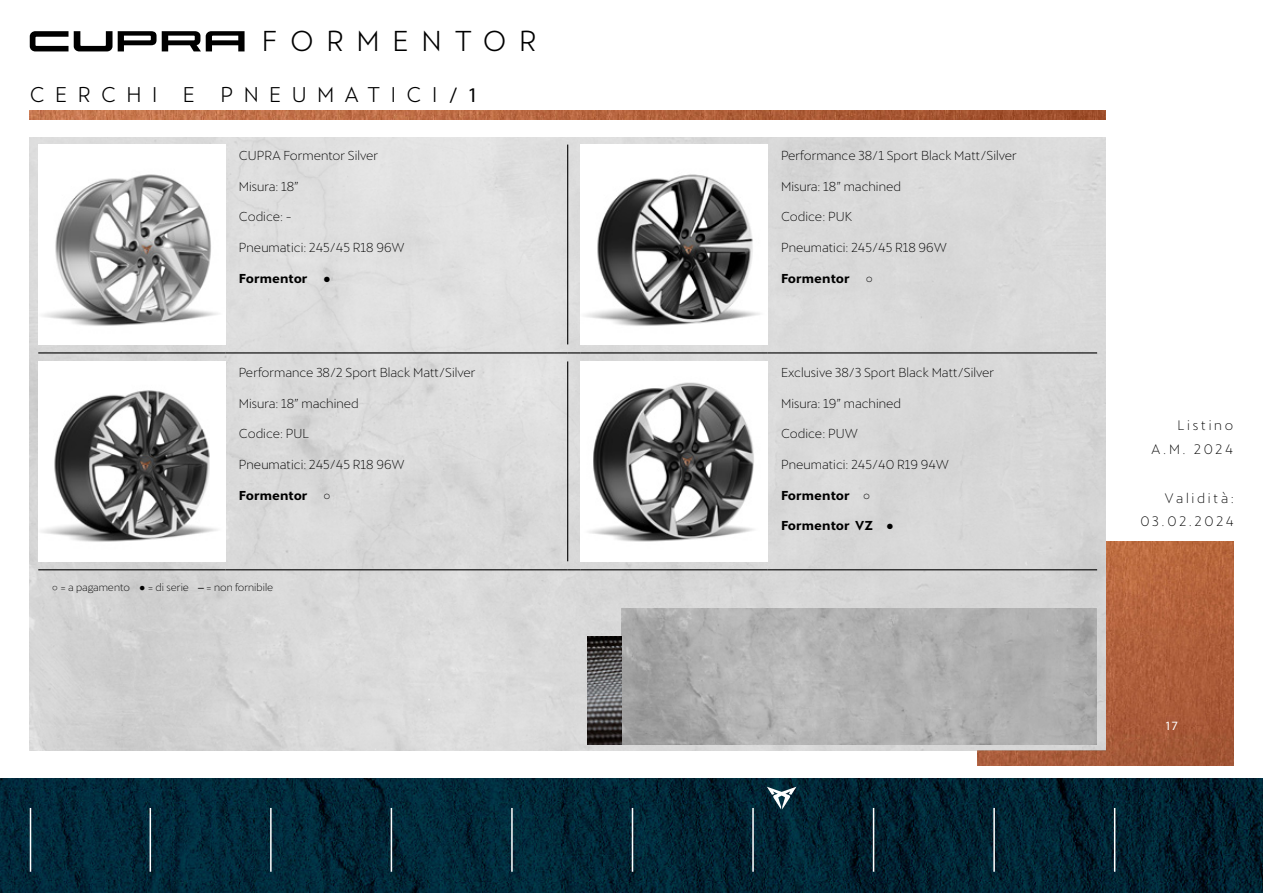
<style>
.page{position:relative;width:1263px;height:893px;background:#fff}
.page>*{position:absolute;margin:0;border:0;box-sizing:border-box;transform-origin:0 0}
.t1{font:28.35px "Cupra";letter-spacing:.45em;color:#000}
.t2{font:21px "Cupra";letter-spacing:.5em;color:#000}
.t3{font:300 13.5px/24px "Cupra";letter-spacing:.2em;color:#000;text-align:right}
.t4{font:300 12.75px "Cupra";color:#000}
.t5{font:700 12.75px "Cupra";color:#000}
.t6{font:12.75px "Myriad Pro";color:#fff}
.t7{font:300 10.5px "Cupra";color:#000}
.s1{font-family:"Myriad Pro"}
.s2{font-family:"Arial";font-weight:400}
</style>
<div class="page">
<img style="left:977px;top:542px;width:256px;height:223px">
<img style="left:30px;top:111px;width:1076px;height:8px">
<img style="left:30px;top:138px;width:1076px;height:612px">
<img style="left:622px;top:608px;width:474px;height:136px">
<img style="left:587px;top:636px;width:35px;height:108px">
<img style="left:0;top:778px;width:1263px;height:115px">
<hr style="left:30px;top:808px;width:1px;height:64px;background:#fff">
<hr style="left:150px;top:808px;width:1px;height:64px;background:#fff">
<hr style="left:270px;top:808px;width:2px;height:64px;background:#fff">
<hr style="left:391px;top:808px;width:1px;height:64px;background:#fff">
<hr style="left:511px;top:808px;width:2px;height:64px;background:#fff">
<hr style="left:632px;top:808px;width:1px;height:64px;background:#fff">
<hr style="left:752px;top:808px;width:2px;height:64px;background:#fff">
<hr style="left:873px;top:808px;width:1px;height:64px;background:#fff">
<hr style="left:993px;top:808px;width:2px;height:64px;background:#fff">
<hr style="left:1114px;top:808px;width:1px;height:64px;background:#fff">
<svg style="left:767px;top:787px;width:29px;height:22px"></svg>
<svg style="left:30px;top:31px;width:215px;height:20px"></svg>
<hr style="left:567px;top:145px;width:1px;height:199px;background:#000">
<hr style="left:38px;top:352px;width:187px;height:1px;background:#000">
<hr style="left:225px;top:352px;width:330px;height:1px;background:#000">
<svg style="left:555px;top:352px;width:25px;height:1px"></svg>
<hr style="left:580px;top:352px;width:187px;height:1px;background:#000">
<hr style="left:767px;top:352px;width:330px;height:1px;background:#000">
<hr style="left:567px;top:361px;width:1px;height:200px;background:#000">
<hr style="left:38px;top:569px;width:187px;height:1px;background:#000">
<hr style="left:225px;top:569px;width:330px;height:1px;background:#000">
<svg style="left:555px;top:569px;width:25px;height:1px"></svg>
<hr style="left:580px;top:569px;width:187px;height:1px;background:#000">
<hr style="left:767px;top:569px;width:330px;height:1px;background:#000">
<img style="left:38px;top:145px;width:187px;height:199px">
<img style="left:580px;top:145px;width:187px;height:199px">
<img style="left:38px;top:361px;width:187px;height:200px">
<img style="left:580px;top:361px;width:187px;height:200px">
<h1 class="t1" style="left:262px;top:16px;width:276px">FORMENTOR</h1>
<h2 class="t2" style="left:30px;top:76px;width:450px">CERCHI E PNEUMATICI<span class="s1">/1</span></h2>
<p class="t4" style="left:239px;top:144px;width:141px">CUPRA Formentor Silver</p>
<p class="t4" style="left:239px;top:175px;width:61px">Misura: 18”</p>
<p class="t4" style="left:239px;top:206px;width:54px">Codice: -</p>
<p class="t4" style="left:239px;top:236px;width:167px">Pneumatici: 245/45 R18 96W</p>
<p class="t5" style="left:239px;top:271px;width:94px">Formentor <span class="s2">●</span></p>
<p class="t4" style="left:239px;top:361px;width:238px">Performance 38/2 Sport Black Matt/Silver</p>
<p class="t4" style="left:239px;top:392px;width:121px">Misura: 18” machined</p>
<p class="t4" style="left:239px;top:422px;width:72px">Codice: PUL</p>
<p class="t4" style="left:239px;top:453px;width:167px">Pneumatici: 245/45 R18 96W</p>
<p class="t5" style="left:239px;top:488px;width:94px">Formentor <span class="s2">○</span></p>
<p class="t7" style="left:52px;top:577px;width:223px"><span class="s2">○</span> = a pagamento <span class="s2">●</span> = di serie <span class="s2">–</span> = non fornibile</p>
<p class="t4" style="left:781px;top:144px;width:237px">Performance 38/1 Sport Black Matt/Silver</p>
<p class="t4" style="left:781px;top:175px;width:121px">Misura: 18” machined</p>
<p class="t4" style="left:781px;top:206px;width:73px">Codice: PUK</p>
<p class="t4" style="left:781px;top:236px;width:167px">Pneumatici: 245/45 R18 96W</p>
<p class="t5" style="left:781px;top:271px;width:94px">Formentor <span class="s2">○</span></p>
<p class="t4" style="left:781px;top:361px;width:215px">Exclusive 38/3 Sport Black Matt/Silver</p>
<p class="t4" style="left:781px;top:392px;width:122px">Misura: 19” machined</p>
<p class="t4" style="left:781px;top:422px;width:78px">Codice: PUW</p>
<p class="t4" style="left:781px;top:453px;width:169px">Pneumatici: 245/40 R19 94W</p>
<p class="t5" style="left:781px;top:488px;width:91px">Formentor <span class="s2">○</span></p>
<p class="t5" style="left:781px;top:518px;width:114px">Formentor VZ <span class="s2">●</span></p>
<p class="t3" style="left:1151px;top:411px;width:83px">Listino<br>A.M. 2024</p>
<p class="t3" style="left:1140px;top:485px;width:95px;line-height:22.8px">Validità:<br>03.02.2024</p>
<p class="t6" style="left:1165px;top:718px;width:15px">17</p>
</div>
